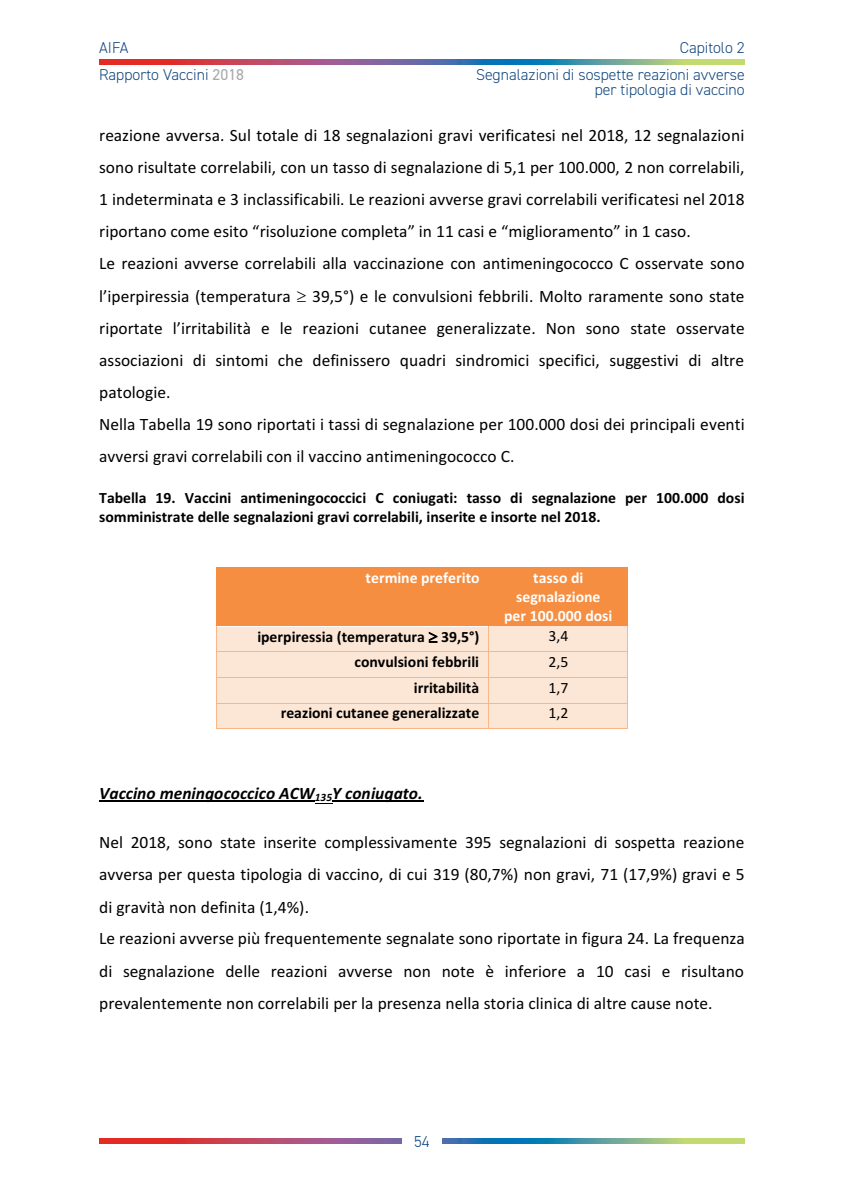
<style>
.page{position:relative;width:844px;height:1191px;background:#fff}
.page>*{position:absolute;margin:0;border:0;box-sizing:border-box;transform-origin:0 0}
.t1{font:17.5px/32px "Calibri";color:#000}
.t2{font:italic 700 17.5px "Calibri";color:#000}
.t3{font:700 15.75px/19.1px "Calibri";color:#000}
.t4{font:300 15.75px/27.3px "DIN2014";color:#114780}
.t5{font:700 15.75px/19.2px "Calibri";color:#fff;text-align:center}
.t6{font:15.75px "Calibri";color:#000}
.s1{font-weight:400;color:#a7a8aa}
</style>
<div class="page">
<div style="left:217px;top:568px;width:9px;height:19px;background:#f68e41"></div>
<div style="left:479px;top:568px;width:10px;height:19px;background:#f68e41"></div>
<div style="left:217px;top:587px;width:272px;height:38px;background:#f68e41"></div>
<div style="left:226px;top:568px;width:253px;height:19px;background:#f68e41"></div>
<div style="left:489px;top:568px;width:9px;height:57px;background:#f68e41"></div>
<div style="left:618px;top:568px;width:9px;height:57px;background:#f68e41"></div>
<div style="left:498px;top:568px;width:120px;height:19px;background:#f68e41"></div>
<div style="left:498px;top:587px;width:120px;height:19px;background:#f68e41"></div>
<div style="left:498px;top:606px;width:120px;height:19px;background:#f68e41"></div>
<hr style="left:216px;top:567px;width:272px;height:1px;background:#f68e41">
<hr style="left:489px;top:567px;width:138px;height:1px;background:#f68e41">
<hr style="left:215px;top:568px;width:1px;height:57px;background:#f68e41">
<hr style="left:627px;top:568px;width:1px;height:57px;background:#f68e41">
<div style="left:217px;top:626px;width:9px;height:20px;background:#fce6d5"></div>
<div style="left:479px;top:626px;width:9px;height:20px;background:#fce6d5"></div>
<div style="left:217px;top:646px;width:271px;height:5px;background:#fce6d5"></div>
<div style="left:226px;top:626px;width:253px;height:20px;background:#fce6d5"></div>
<div style="left:489px;top:626px;width:9px;height:19px;background:#fce6d5"></div>
<div style="left:618px;top:626px;width:9px;height:19px;background:#fce6d5"></div>
<div style="left:489px;top:645px;width:138px;height:6px;background:#fce6d5"></div>
<div style="left:498px;top:626px;width:120px;height:19px;background:#fce6d5"></div>
<hr style="left:216px;top:625px;width:272px;height:1px;background:#f68e41">
<hr style="left:490px;top:625px;width:137px;height:1px;background:#f68e41">
<div style="left:217px;top:652px;width:9px;height:19px;background:#fce6d5"></div>
<div style="left:479px;top:652px;width:9px;height:19px;background:#fce6d5"></div>
<div style="left:217px;top:671px;width:271px;height:6px;background:#fce6d5"></div>
<div style="left:226px;top:652px;width:253px;height:19px;background:#fce6d5"></div>
<div style="left:489px;top:652px;width:9px;height:19px;background:#fce6d5"></div>
<div style="left:618px;top:652px;width:9px;height:19px;background:#fce6d5"></div>
<div style="left:489px;top:671px;width:138px;height:6px;background:#fce6d5"></div>
<div style="left:498px;top:652px;width:120px;height:19px;background:#fce6d5"></div>
<hr style="left:216px;top:651px;width:272px;height:1px;background:#fab685">
<hr style="left:489px;top:651px;width:138px;height:1px;background:#fab685">
<div style="left:217px;top:678px;width:9px;height:19px;background:#fce6d5"></div>
<div style="left:479px;top:678px;width:9px;height:19px;background:#fce6d5"></div>
<div style="left:217px;top:697px;width:271px;height:5px;background:#fce6d5"></div>
<div style="left:226px;top:678px;width:253px;height:19px;background:#fce6d5"></div>
<div style="left:489px;top:678px;width:9px;height:19px;background:#fce6d5"></div>
<div style="left:618px;top:678px;width:9px;height:19px;background:#fce6d5"></div>
<div style="left:489px;top:697px;width:138px;height:5px;background:#fce6d5"></div>
<div style="left:498px;top:678px;width:120px;height:19px;background:#fce6d5"></div>
<hr style="left:216px;top:677px;width:272px;height:1px;background:#fab685">
<hr style="left:489px;top:677px;width:138px;height:1px;background:#fab685">
<div style="left:217px;top:703px;width:9px;height:19px;background:#fce6d5"></div>
<div style="left:479px;top:703px;width:9px;height:19px;background:#fce6d5"></div>
<div style="left:217px;top:722px;width:271px;height:6px;background:#fce6d5"></div>
<div style="left:226px;top:703px;width:253px;height:19px;background:#fce6d5"></div>
<div style="left:489px;top:703px;width:9px;height:19px;background:#fce6d5"></div>
<div style="left:618px;top:703px;width:9px;height:19px;background:#fce6d5"></div>
<div style="left:489px;top:722px;width:138px;height:6px;background:#fce6d5"></div>
<div style="left:498px;top:703px;width:120px;height:19px;background:#fce6d5"></div>
<hr style="left:216px;top:702px;width:272px;height:1px;background:#fab685">
<hr style="left:489px;top:702px;width:138px;height:1px;background:#fab685">
<hr style="left:216px;top:728px;width:272px;height:1px;background:#fab685">
<svg style="left:488px;top:625px;width:2px;height:104px"></svg>
<hr style="left:489px;top:728px;width:138px;height:1px;background:#fab685">
<svg style="left:627px;top:625px;width:1px;height:104px"></svg>
<hr style="left:99px;top:800px;width:216px;height:1px;background:#000">
<hr style="left:332px;top:800px;width:91px;height:1px;background:#000">
<svg style="left:99px;top:1138px;width:645px;height:5px;background:#8e737d"></svg>
<div style="left:402px;top:1131px;width:39px;height:20px;background:#fff"></div>
<svg style="left:99px;top:60px;width:645px;height:4px;background:#8b7280"></svg>
<p class="t4" style="left:99px;top:35px;width:146px">AIFA<br>Rapporto Vaccini <span class="s1">2018</span></p>
<p class="t4" style="left:476px;top:35px;width:270px;line-height:26.8px;text-align:right">Capitolo 2<br>Segnalazioni di sospette reazioni avverse</p>
<p class="t4" style="left:594px;top:78px;width:151px">per tipologia di vaccino</p>
<p class="t1" style="left:99px;top:118px;width:646px">reazione avversa. Sul totale di 18 segnalazioni gravi verificatesi nel 2018, 12 segnalazioni</p>
<p class="t1" style="left:99px;top:150px;width:646px">sono risultate correlabili, con un tasso di segnalazione di 5,1 per 100.000, 2 non correlabili,</p>
<p class="t1" style="left:99px;top:183px;width:646px">1 indeterminata e 3 inclassificabili. Le reazioni avverse gravi correlabili verificatesi nel 2018</p>
<p class="t1" style="left:222px;top:215px;width:8px">s</p>
<p class="t1" style="left:252px;top:215px;width:48px">“ s u</p>
<p class="t1" style="left:407px;top:215px;width:102px">” 11 s “</p>
<p class="t1" style="left:99px;top:214px;width:646px;line-height:32.6px;text-indent:514px">” 1 s .<br>Le reazioni avverse correlabili alla vaccinazione con antimeningococco C osservate sono l’</p>
<p class="t1" style="left:163px;top:280px;width:38px">ss (</p>
<p class="t1" style="left:267px;top:280px;width:11px">u</p>
<p class="t1" style="left:312px;top:280px;width:434px">39,5°) e le convulsioni febbrili. Molto raramente sono state</p>
<p class="t1" style="left:177px;top:312px;width:6px">’</p>
<p class="t1" style="left:215px;top:312px;width:11px">b</p>
<p class="t1" style="left:376px;top:312px;width:11px">u</p>
<p class="t1" style="left:99px;top:312px;width:647px;text-indent:432px">. Non sono state osservate associazioni di sintomi che definissero quadri sindromici specifici, suggestivi di altre patologie.<br>Nella Tabella 19 sono riportati i tassi di segnalazione per 100.000 dosi dei principali eventi avversi gravi correlabili con il vaccino antimeningococco C.</p>
<p class="t3" style="left:99px;top:488px;width:646px">Tabella 19. Vaccini antimeningococcici C coniugati: tasso di segnalazione per 100.000 dosi somministrate delle segnalazioni gravi correlabili, inserite e insorte nel 2018.</p>
<p class="t5" style="left:365px;top:568px;width:115px">termine preferito</p>
<p class="t5" style="left:504px;top:568px;width:110px">tasso di segnalazione per 100.000 dosi</p>
<p class="t3" style="left:257px;top:627px;width:223px">iperpiressia (temperatura 39,5°)</p>
<p class="t6" style="left:548px;top:625px;width:21px">3,4</p>
<p class="t3" style="left:354px;top:652px;width:126px">convulsioni febbrili</p>
<p class="t6" style="left:548px;top:651px;width:21px">2,5</p>
<p class="t3" style="left:414px;top:678px;width:67px">irritabilità</p>
<p class="t6" style="left:548px;top:676px;width:21px">1,7</p>
<p class="t3" style="left:280px;top:703px;width:200px">reazioni cutanee generalizzate</p>
<p class="t6" style="left:548px;top:702px;width:21px">1,2</p>
<p class="t2" style="left:99px;top:780px;width:325px">Vaccino meningococcico ACW<sub>135</sub>Y coniugato.</p>
<p class="t1" style="left:99px;top:826px;width:647px">Nel 2018, sono state inserite complessivamente 395 segnalazioni di sospetta reazione avversa per questa tipologia di vaccino, di cui 319 (80,7%) non gravi, 71 (17,9%) gravi e 5 di gravità non definita (1,4%).<br>Le reazioni avverse più frequentemente segnalate sono riportate in figura 24. La frequenza di segnalazione delle reazioni avverse non note è inferiore a 10 casi e risultano prevalentemente non correlabili per la presenza nella storia clinica di altre cause note.</p>
<p class="t4" style="left:414px;top:1129px;width:17px">54</p>
</div>
